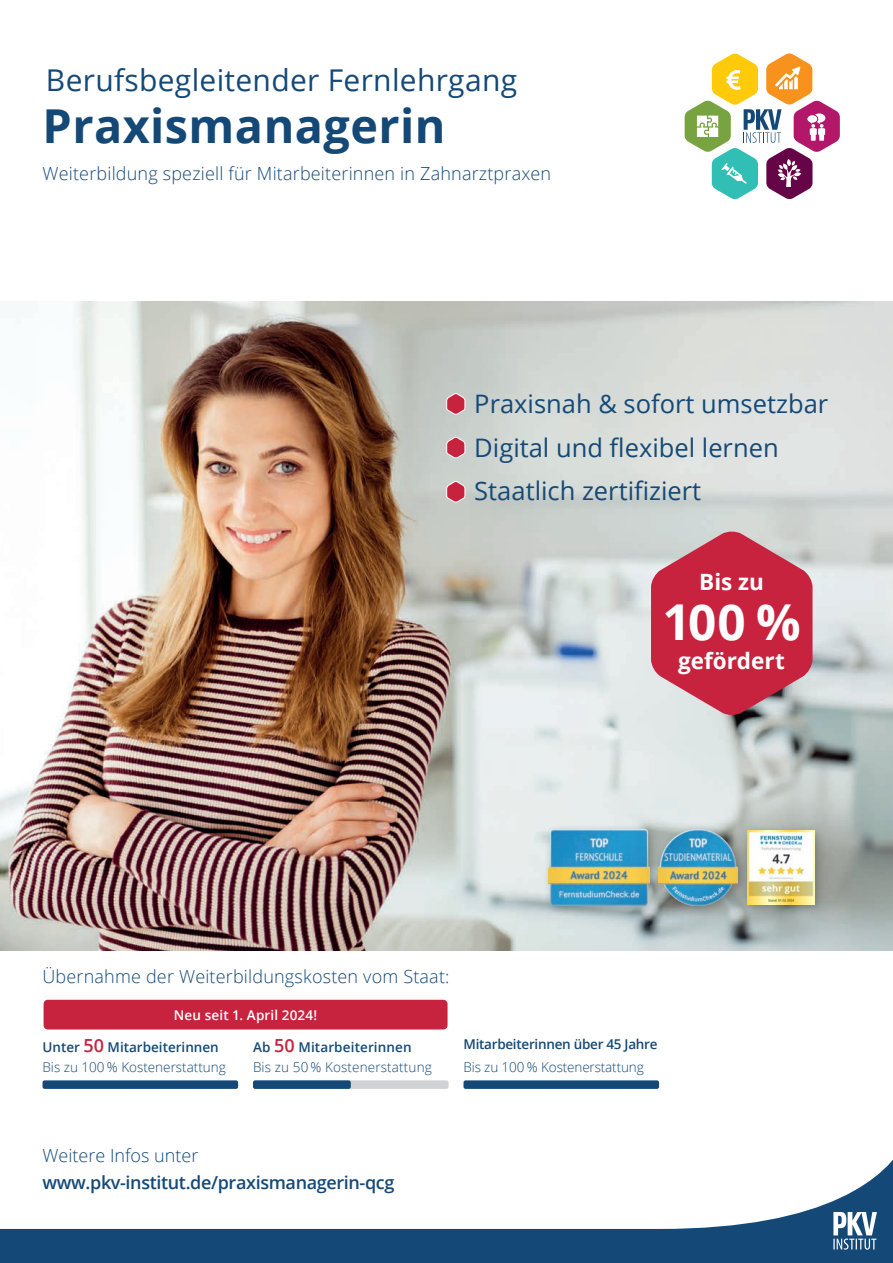
<style>
.page{position:relative;width:893px;height:1263px;background:#fff}
.page>*{position:absolute;margin:0;border:0;box-sizing:border-box;transform-origin:0 0}
.t1{font:700 49.5px "Open Sans";color:#fff}
.t2{font:700 46.8px "Open Sans";letter-spacing:.01em;color:#144977}
.t3{font:30px "Open Sans";letter-spacing:.01em;color:#144977}
.t4{font:25.5px "Open Sans";color:#144977}
.t5{font:700 22.5px "Open Sans";color:#fff}
._002_seitenhead_open-part{font:300 18px "Open Sans";letter-spacing:.01em;color:#144977}
.t6{font:600 18px/27px "Open Sans";letter-spacing:-.02em;color:#144977}
._001_fliesstext{font:300 13.5px "Open Sans";color:#144977}
._001_fliesstext-2{font:600 13.5px "Open Sans";color:#144977}
._001_fliesstext-3{font:600 13.5px "Open Sans";letter-spacing:-.02em;color:#144977}
.t7{font:600 13.5px "Open Sans";letter-spacing:.015em;color:#fff}
.s1{font-size:18px;color:#c8233e}
.s2{font-weight:300}
</style>
<div class="page">
<svg style="left:0;top:1160px;width:893px;height:103px"></svg>
<svg style="left:833px;top:1212px;width:44px;height:37px"></svg>
<img style="left:0;top:302px;width:893px;height:648px">
<svg style="left:446px;top:436px;width:20px;height:23px"></svg>
<svg style="left:446px;top:480px;width:20px;height:23px"></svg>
<svg style="left:446px;top:392px;width:20px;height:23px"></svg>
<svg style="left:685px;top:53px;width:155px;height:146px"></svg>
<svg style="left:651px;top:531px;width:161px;height:185px;background:#c84b60"></svg>
<div style="left:543px;top:824px;width:117px;height:93px;background:#231f20;opacity:.3"></div>
<img style="left:549px;top:829px;width:100px;height:76px">
<div style="left:652px;top:823px;width:97px;height:94px;background:#231f20;opacity:.3"></div>
<img style="left:658px;top:829px;width:80px;height:76px">
<div style="left:741px;top:825px;width:85px;height:90px;background:#231f20;opacity:.3"></div>
<img style="left:747px;top:830px;width:67px;height:74px">
<div style="left:43px;top:1080px;width:195px;height:9px;background:#144977;border-radius:2px"></div>
<div style="left:253px;top:1080px;width:196px;height:9px;background:#d1d2d4;border-radius:2px"></div>
<div style="left:253px;top:1080px;width:98px;height:9px;background:#144977;border-radius:2px"></div>
<div style="left:463px;top:1080px;width:196px;height:9px;background:#144977;border-radius:2px"></div>
<div style="left:44px;top:1000px;width:404px;height:29px;background:#c8233e;border-radius:4px"></div>
<p class="t3" style="left:46px;top:60px;width:473px">Berufsbegleitender Fernlehrgang</p>
<p class="t2" style="left:43px;top:93px;width:405px">Praxismanagerin</p>
<p class="_002_seitenhead_open-part" style="left:43px;top:161px;width:510px">Weiterbildung speziell für Mitarbeiterinnen in Zahnarztpraxen</p>
<p class="t4" style="left:474px;top:386px;width:355px">Praxisnah &amp; sofort umsetzbar</p>
<p class="t4" style="left:474px;top:430px;width:306px">Digital und flexibel lernen</p>
<p class="t4" style="left:474px;top:474px;width:228px">Staatlich zertifiziert</p>
<p class="t5" style="left:699px;top:566px;width:66px">Bis zu</p>
<p class="t1" style="left:662px;top:587px;width:140px">100 %</p>
<p class="t5" style="left:678px;top:645px;width:108px">gefördert</p>
<p class="_002_seitenhead_open-part" style="left:43px;top:964px;width:408px">Übernahme der Weiterbildungskosten vom Staat:</p>
<p class="t7" style="left:174px;top:1006px;width:145px">Neu seit 1. April 2024!</p>
<p class="_001_fliesstext-2" style="left:43px;top:1038px;width:178px">Unter <span class="s1">50</span> Mitarbeiterinnen</p>
<p class="_001_fliesstext" style="left:43px;top:1058px;width:185px">Bis zu 100 % Kostenerstattung</p>
<p class="_001_fliesstext-2" style="left:253px;top:1038px;width:160px">Ab <span class="s1">50</span> Mitarbeiterinnen</p>
<p class="_001_fliesstext" style="left:253px;top:1058px;width:180px">Bis zu 50 % Kostenerstattung</p>
<p class="_001_fliesstext-3" style="left:463px;top:1034px;width:196px">Mitarbeiterinnen über 45 Jahre</p>
<p class="_001_fliesstext" style="left:463px;top:1058px;width:182px">Bis zu 100 % Kostenerstattung</p>
<p class="t6" style="left:43px;top:1141px;width:353px"><span class="s2">Weitere Infos unter </span>www.pkv-institut.de/praxismanagerin-qcg</p>
</div>
